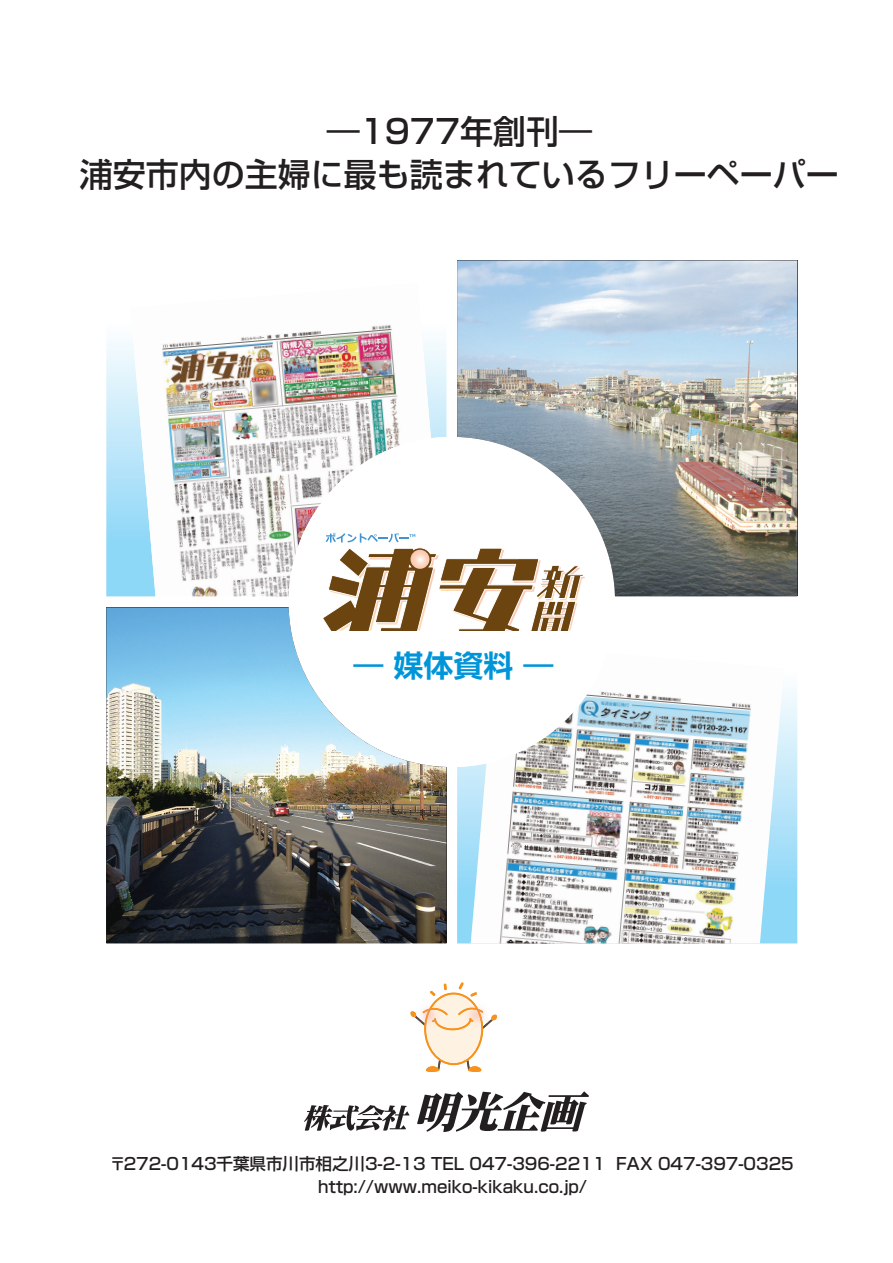
<style>
.page{position:relative;width:893px;height:1263px;background:#fff}
.page>*{position:absolute;margin:0;border:0;box-sizing:border-box;transform-origin:0 0}
.t1{font:500 33px/43.3px "Shin Go Pr 6 N";color:#231f20;text-align:center}
.t2{font:700 30px "Shin Go Pr 6 N De";color:#0095d9}
.t3{font:500 16.5px/22.5px "Shin Go Pr 6 N";color:#231f20}
</style>
<div class="page">
<svg style="left:410px;top:982px;width:87px;height:90px"></svg>
<svg style="left:106px;top:341px;width:340px;height:255px;background:#bee7f9"></svg>
<img style="left:130px;top:325px;width:301px;height:271px">
<svg style="left:457px;top:688px;width:340px;height:255px;background:#aee2f9"></svg>
<img style="left:471px;top:688px;width:313px;height:255px">
<img style="left:106px;top:607px;width:340px;height:336px">
<img style="left:457px;top:260px;width:340px;height:336px">
<div style="left:289px;top:437px;width:326px;height:330px;background:#fff;border-radius:50%"></div>
<svg style="left:304px;top:1105px;width:105px;height:26px"></svg>
<svg style="left:417px;top:1091px;width:172px;height:41px"></svg>
<svg style="left:323px;top:533px;width:262px;height:98px"></svg>
<h1 class="t1" style="left:80px;top:108px;width:761px">―1977年創刊―<br>浦安市内の主婦に最も読まれているフリーペーパー</h1>
<h2 class="t2" style="left:353px;top:641px;width:201px">― 媒体資料 ―</h2>
<p class="t3" style="left:318px;top:1152px;width:289px;text-indent:-209px">〒272-0143千葉県市川市相之川3-2-13 TEL 047-396-2211 http://www.meiko-kikaku.co j p. /</p>
<p class="t3" style="left:616px;top:1152px;width:179px">FAX 047-397-0325</p>
</div>
